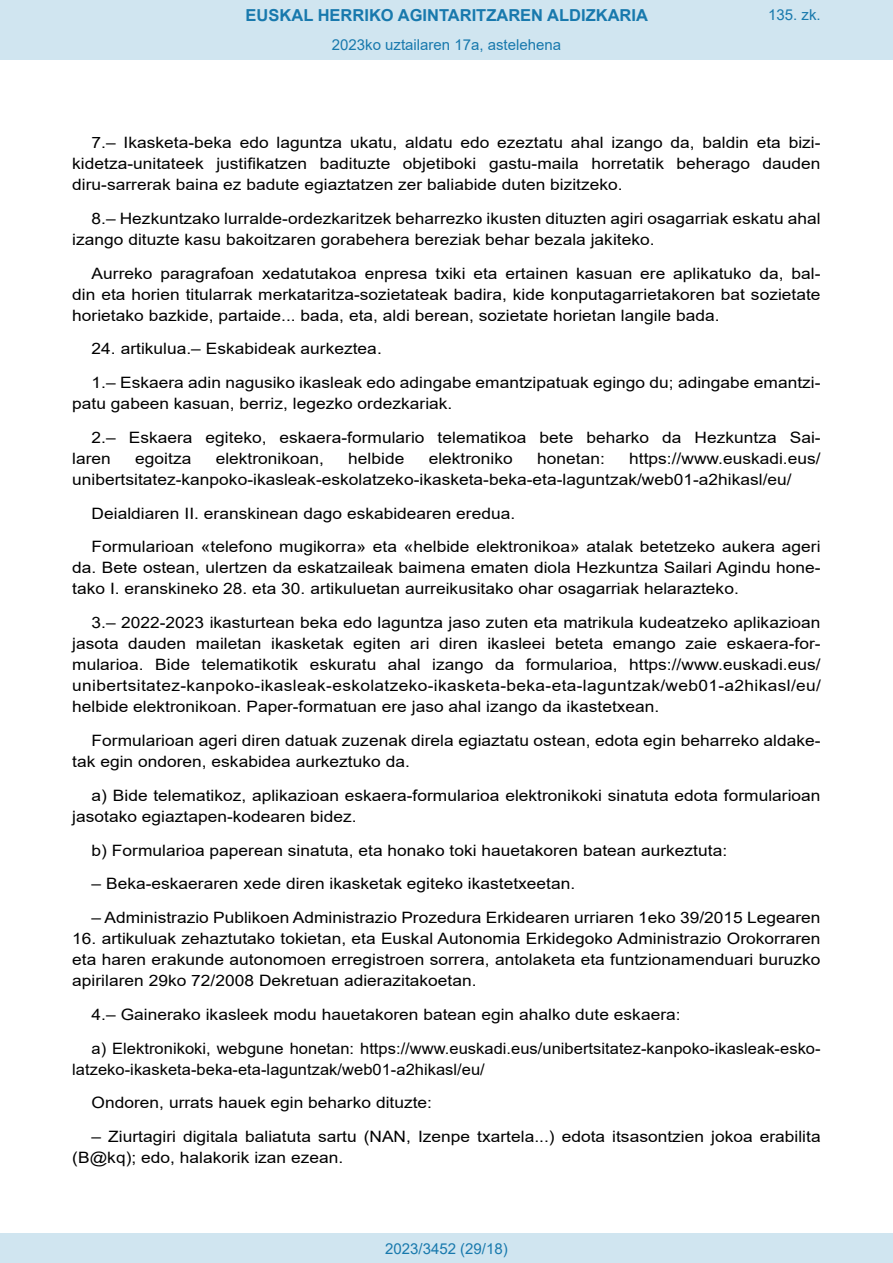
<style>
.page{position:relative;width:893px;height:1263px;background:#fff}
.page>*{position:absolute;margin:0;border:0;box-sizing:border-box;transform-origin:0 0}
.t1{font:700 16.5px "Arial";color:#1879ad}
.BOPVDetalle{font:15.6px/21px "Arial";color:#000;scale:1.11 1}
.BOPVDetalle-2{font:15.6px/21px "Arial";color:#000;scale:1.05 1}
.Paginacion_Centro{font:15px "Arial";color:#1879ad}
</style>
<div class="page">
<div style="left:0;top:0;width:893px;height:60px;background:#d0e5f0"></div>
<div style="left:0;top:1233px;width:893px;height:30px;background:#d0e5f0"></div>
<p class="t1" style="left:246px;top:3px;width:404px">EUSKAL HERRIKO AGINTARITZAREN ALDIZKARIA</p>
<p class="Paginacion_Centro" style="left:332px;top:35px;width:231px">2023ko uztailaren 17a, astelehena</p>
<p class="Paginacion_Centro" style="left:768px;top:5px;width:54px">135. zk.</p>
<p class="BOPVDetalle" style="left:72px;top:132px;width:676px;text-align:justify;text-indent:19px">7.– Ikasketa-beka edo laguntza ukatu, aldatu edo ezeztatu ahal izango da, baldin eta bizi&shy;kidetza-unitateek justifikatzen badituzte objetiboki gastu-maila horretatik beherago dauden diru-sarrerak baina ez badute egiaztatzen zer baliabide duten bizitzeko.</p>
<p class="BOPVDetalle" style="left:72px;top:208px;width:676px;text-indent:19px">8.– Hezkuntzako lurralde-ordezkaritzek beharrezko ikusten dituzten agiri osagarriak eskatu ahal izango dituzte kasu bakoitzaren gorabehera bereziak behar bezala jakiteko.</p>
<p class="BOPVDetalle" style="left:72px;top:263px;width:676px;text-align:justify;text-indent:19px">Aurreko paragrafoan xedatutakoa enpresa txiki eta ertainen kasuan ere aplikatuko da, bal&shy;din eta horien titularrak merkataritza-sozietateak badira, kide konputagarrietakoren bat sozietate horietako bazkide, partaide... bada, eta, aldi berean, sozietate horietan langile bada.</p>
<p class="BOPVDetalle" style="left:92px;top:338px;width:263px">24. artikulua.– Eskabideak aurkeztea.</p>
<p class="BOPVDetalle" style="left:72px;top:372px;width:676px;text-indent:19px">1.– Eskaera adin nagusiko ikasleak edo adingabe emantzipatuak egingo du; adingabe emantzi&shy;patu gabeen kasuan, berriz, legezko ordezkariak.</p>
<p class="BOPVDetalle" style="left:72px;top:427px;width:676px;text-indent:19px">2.– Eskaera egiteko, eskaera-formulario telematikoa bete beharko da Hezkuntza Sai&shy;laren</p>
<p class="BOPVDetalle" style="left:72px;top:448px;width:676px;text-indent:557px">https://www.euskadi.eus/ unibertsitatez-kanpoko-ikasleak-eskolatzeko-ikasketa-beka-eta-laguntzak/web01-a2hikasl/eu/</p>
<p class="BOPVDetalle" style="left:92px;top:503px;width:383px">Deialdiaren II. eranskinean dago eskabidearen eredua.</p>
<p class="BOPVDetalle" style="left:72px;top:536px;width:676px;text-align:justify;text-indent:19px">Formularioan «telefono mugikorra» eta «helbide elektronikoa» atalak betetzeko aukera ageri da. Bete ostean, ulertzen da eskatzaileak baimena ematen diola Hezkuntza Sailari Agindu hone&shy;tako I. eranskineko 28. eta 30. artikuluetan aurreikusitako ohar osagarriak helarazteko.</p>
<p class="BOPVDetalle" style="left:72px;top:612px;width:676px;text-align:justify;text-indent:19px">3.– 2022-2023 ikasturtean beka edo laguntza jaso zuten eta matrikula kudeatzeko aplikazioan jasota dauden mailetan ikasketak egiten ari diren ikasleei beteta emango zaie eskaera-for&shy;mularioa. Bide telematikotik eskuratu ahal izango da formularioa, https://www.euskadi.eus/ unibertsitatez-kanpoko-ikasleak-eskolatzeko-ikasketa-beka-eta-laguntzak/web01-a2hikasl/eu/ helbide elektronikoan. Paper-formatuan ere jaso ahal izango da ikastetxean.</p>
<p class="BOPVDetalle" style="left:72px;top:730px;width:676px;text-indent:19px">Formularioan ageri diren datuak zuzenak direla egiaztatu ostean, edota egin beharreko aldake&shy;tak egin ondoren, eskabidea aurkeztuko da.</p>
<p class="BOPVDetalle" style="left:72px;top:785px;width:676px;text-indent:19px">a) Bide telematikoz, aplikazioan eskaera-formularioa elektronikoki sinatuta edota formularioan jasotako egiaztapen-kodearen bidez.</p>
<p class="BOPVDetalle" style="left:92px;top:839px;width:574px">b) Formularioa paperean sinatuta, eta honako toki hauetakoren batean aurkeztuta:</p>
<p class="BOPVDetalle" style="left:92px;top:873px;width:437px">– Beka-eskaeraren xede diren ikasketak egiteko ikastetxeetan.</p>
<p class="BOPVDetalle" style="left:92px;top:907px;width:658px">– Administrazio Publikoen Administrazio Prozedura Erkidearen urriaren 1eko 39/2015 Legearen</p>
<p class="BOPVDetalle" style="left:72px;top:928px;width:676px;text-align:justify">16. artikuluak zehaztutako tokietan, eta Euskal Autonomia Erkidegoko Administrazio Orokorraren eta haren erakunde autonomoen erregistroen sorrera, antolaketa eta funtzionamenduari buruzko apirilaren 29ko 72/2008 Dekretuan adierazitakoetan.</p>
<p class="BOPVDetalle" style="left:92px;top:1004px;width:532px">4.– Gainerako ikasleek modu hauetakoren batean egin ahalko dute eskaera:</p>
<p class="BOPVDetalle-2" style="left:72px;top:1037px;width:714px;text-indent:19px">a) Elektronikoki, webgune honetan: https://www.euskadi.eus/unibertsitatez-kanpoko-ikasleak-esko&shy;latzeko-ikasketa-beka-eta-laguntzak/web01-a2hikasl/eu/</p>
<p class="BOPVDetalle" style="left:92px;top:1092px;width:308px">Ondoren, urrats hauek egin beharko dituzte:</p>
<p class="BOPVDetalle" style="left:72px;top:1126px;width:676px;text-indent:19px">– Ziurtagiri digitala baliatuta sartu (NAN, Izenpe txartela...) edota itsasontzien jokoa erabilita (B@kq); edo, halakorik izan ezean.</p>
<p class="BOPVDetalle" style="left:135px;top:448px;width:52px">egoitza</p>
<p class="BOPVDetalle" style="left:216px;top:448px;width:99px">elektronikoan,</p>
<p class="BOPVDetalle" style="left:348px;top:448px;width:52px">helbide</p>
<p class="BOPVDetalle" style="left:429px;top:448px;width:77px">elektroniko</p>
<p class="BOPVDetalle" style="left:537px;top:448px;width:62px">honetan:</p>
<p class="Paginacion_Centro" style="left:385px;top:1238px;width:124px">2023/3452 (29/18)</p>
</div>
